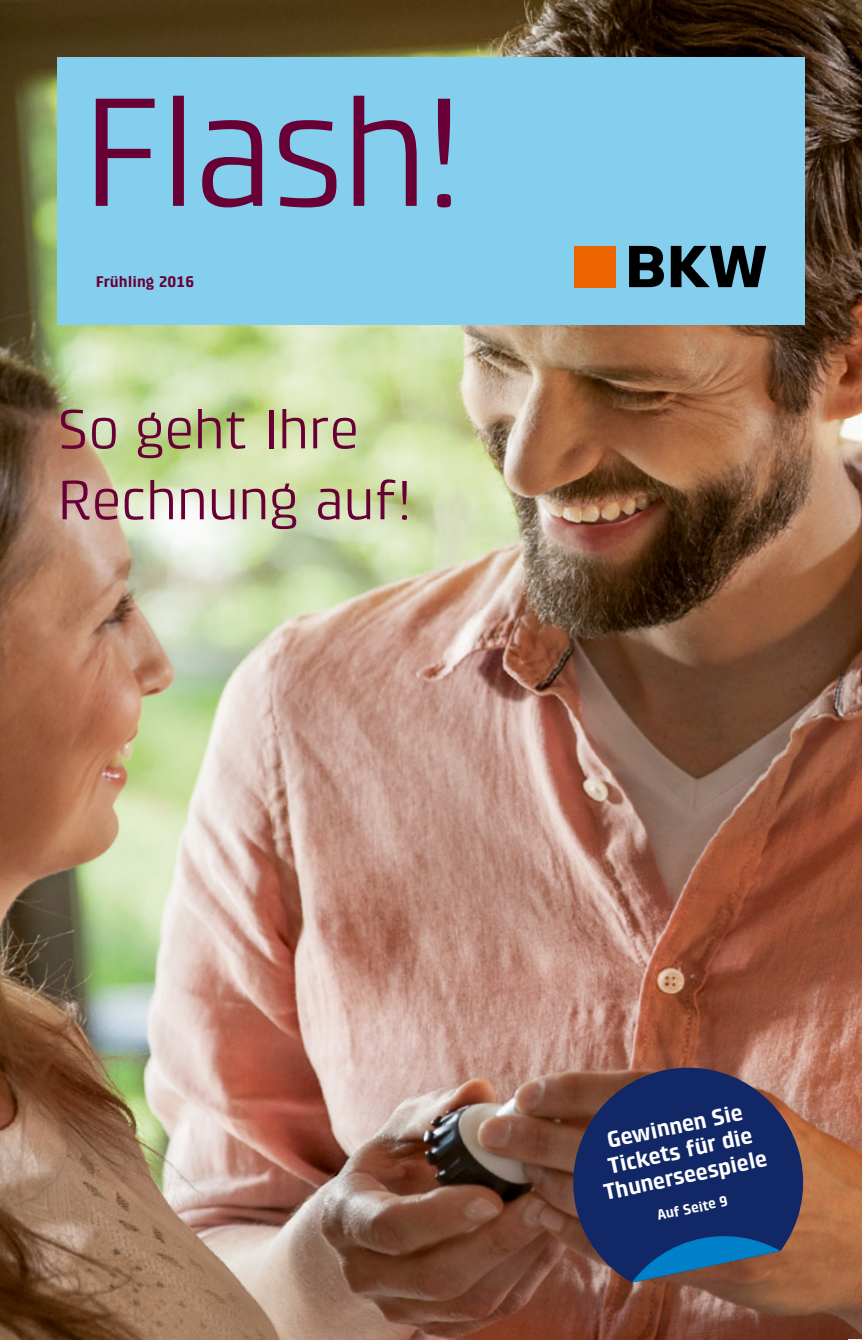
<style>
.page{position:relative;width:862px;height:1340px;background:#fff}
.page>*{position:absolute;margin:0;border:0;box-sizing:border-box;transform-origin:0 0}
.t1{font:56.25px/70.9px "Klint Pro";letter-spacing:-.01em;color:#690035}
.t2{font:700 22.95px/25.2px "Klint Pro";color:#fff;text-align:center}
.t3{font:700 15.75px "Klint Pro";color:#690035}
.t4{font:700 14.62px "Klint Pro";color:#fff}
</style>
<div class="page">
<img style="left:0;top:0;width:861px;height:1339px">
<div style="left:57px;top:57px;width:747px;height:268px;background:#83cfed"></div>
<svg style="left:562px;top:1056px;width:245px;height:226px;background:#3b3a5e"></svg>
<svg style="left:631px;top:1232px;width:149px;height:50px;background:#2d567f"></svg>
<div style="left:574px;top:246px;width:41px;height:41px;background:#ec6500"></div>
<svg style="left:629px;top:246px;width:34px;height:41px"></svg>
<svg style="left:670px;top:246px;width:95px;height:41px"></svg>
<svg style="left:96px;top:96px;width:354px;height:111px"></svg>
<p class="t3" style="left:96px;top:273px;width:100px">Frühling 2016</p>
<h1 class="t1" style="left:57px;top:393px;width:355px">So geht Ihre<br>Rechnung auf!</h1>
<p class="t2" style="left:590px;top:1131px;width:168px;rotate:-12deg">Gewinnen Sie<br>Tickets für die<br>Thunerseespiele</p>
<p class="t4" style="left:655px;top:1207px;width:73px;rotate:-12deg">Auf Seite 9</p>
</div>
